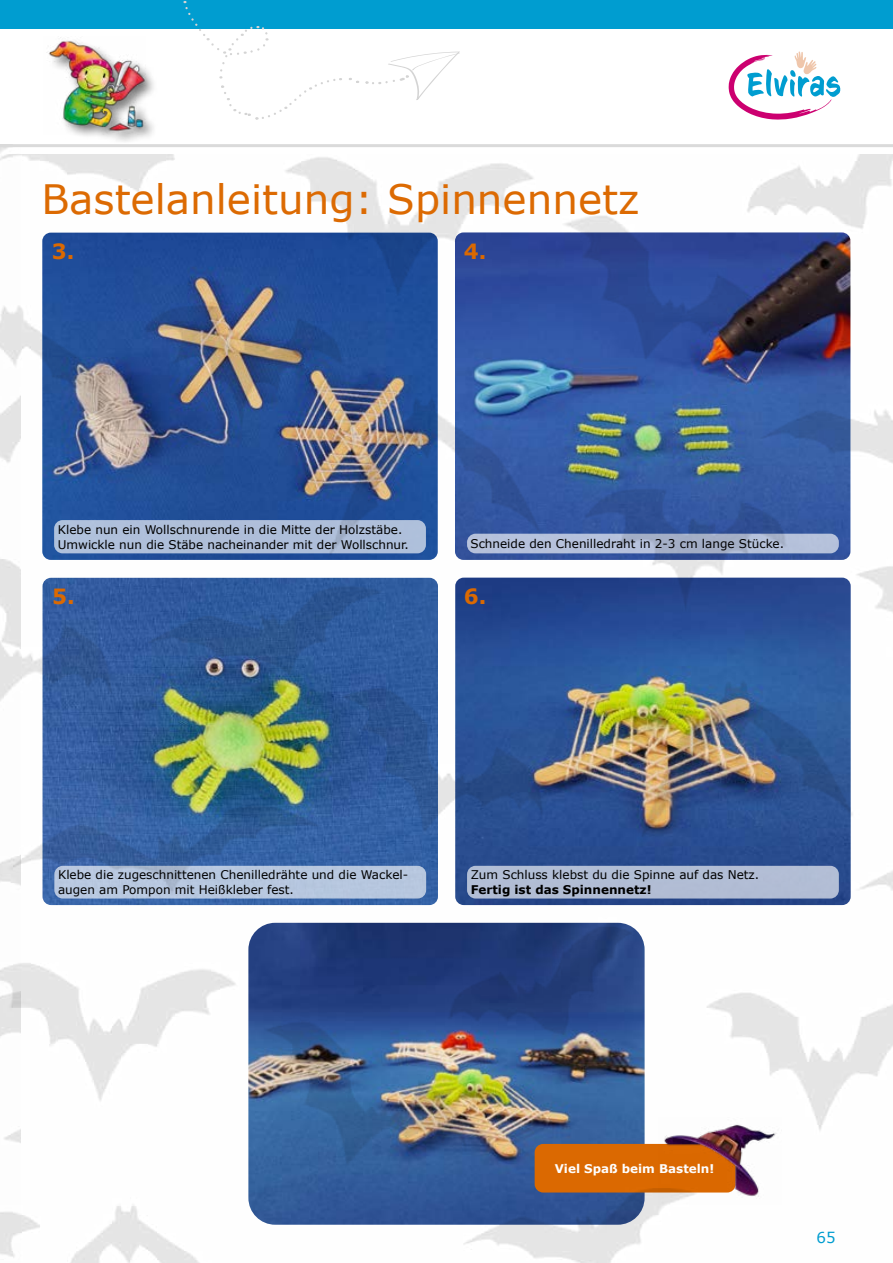
<style>
.page{position:relative;width:893px;height:1263px;background:#fff}
.page>*{position:absolute;margin:0;border:0;box-sizing:border-box;transform-origin:0 0}
.t1{font:40.5px "Verdana";color:#dc6a02}
.t2{font:700 21px "Verdana";color:#dc6a02}
.t3{font:15px "Verdana";color:#009dd0}
.t4{font:12px/14.4px "Verdana";color:#000}
.t5{font:700 12px "Verdana";color:#000}
.t6{font:700 12px "Verdana";color:#fff}
</style>
<div class="page">
<img style="left:0;top:155px;width:893px;height:1108px">
<svg style="left:729px;top:51px;width:112px;height:69px"></svg>
<div style="left:0;top:0;width:893px;height:29px;background:#009dd0"></div>
<svg style="left:183px;top:1px;width:277px;height:119px"></svg>
<hr style="left:0;top:144px;width:893px;height:3px;background:#dadada">
<div style="left:48px;top:39px;width:110px;height:105px;background:#000;opacity:.55"></div>
<img style="left:46px;top:37px;width:99px;height:97px">
<h1 class="t1" style="left:41px;top:174px;width:599px">Bastelanleitung: Spinnennetz</h1>
<h2 class="t2" style="left:52px;top:238px;width:24px">3.</h2>
<h2 class="t2" style="left:464px;top:238px;width:24px">4.</h2>
<p class="t4" style="left:58px;top:523px;width:353px">Klebe nun ein Wollschnurende in die Mitte der Holzstäbe.<br>Umwickle nun die Stäbe nacheinander mit der Wollschnur.</p>
<p class="t4" style="left:470px;top:537px;width:315px">Schneide den Chenilledraht in 2-3 cm lange Stücke.</p>
<h2 class="t2" style="left:52px;top:583px;width:24px">5.</h2>
<h2 class="t2" style="left:464px;top:583px;width:24px">6.</h2>
<p class="t4" style="left:58px;top:868px;width:352px">Klebe die zugeschnittenen Chenilledrähte und die Wackel&shy;augen am Pompon mit Heißkleber fest.</p>
<p class="t4" style="left:471px;top:868px;width:290px">Zum Schluss klebst du die Spinne auf das Netz.</p>
<p class="t5" style="left:471px;top:881px;width:182px">Fertig ist das Spinnennetz!</p>
<p class="t6" style="left:555px;top:1160px;width:161px">Viel Spaß beim Basteln!</p>
<p class="t3" style="left:816px;top:1228px;width:21px">65</p>
</div>
